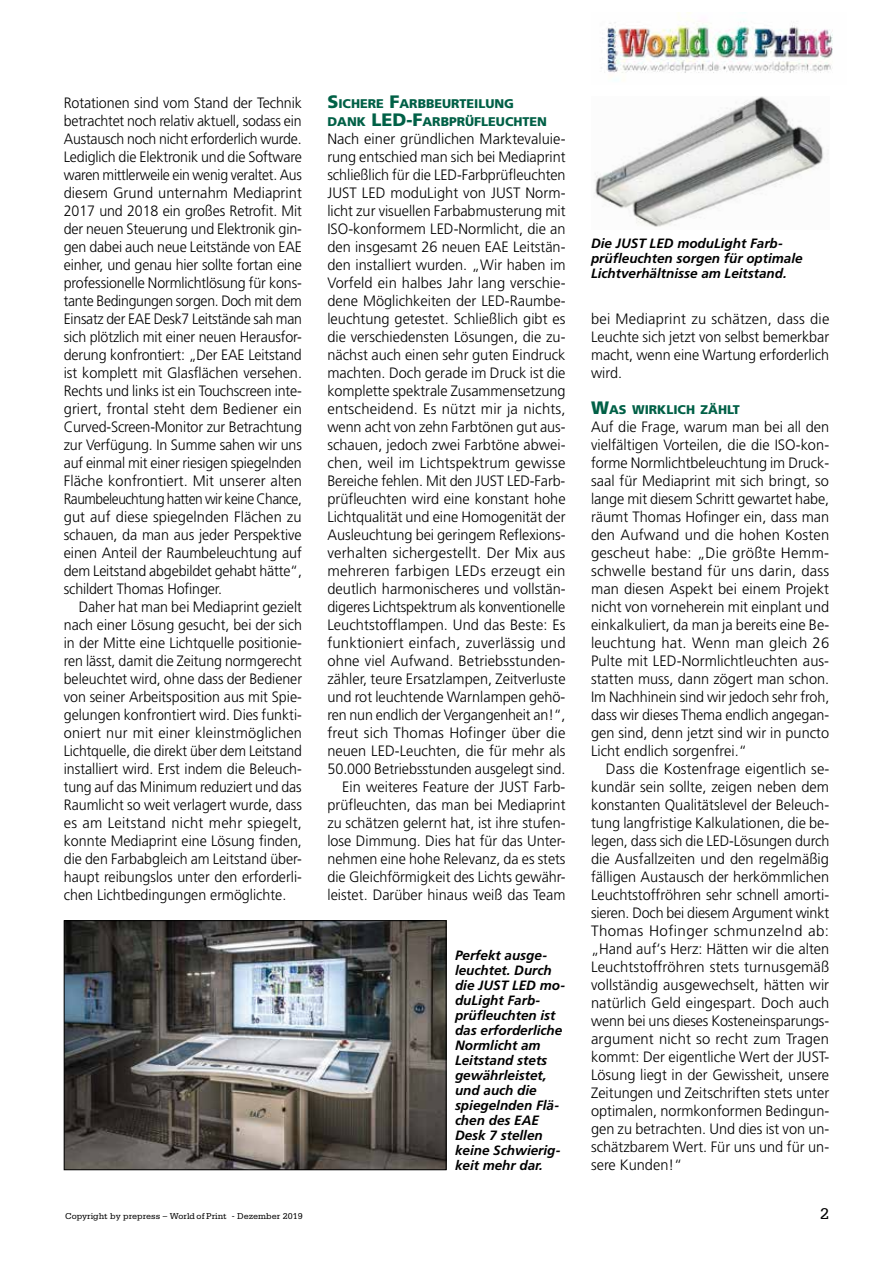
<style>
.page{position:relative;width:893px;height:1263px;background:#fff}
.page>*{position:absolute;margin:0;border:0;box-sizing:border-box;transform-origin:0 0}
.t1{font:16.5px "Serifa";color:#000}
.t2{font:300 15px/18px "Frutiger";color:#000;text-align:justify}
.t3{font:300 15px/18px "Frutiger";color:#000;text-align:justify;scale:.95 1}
.t4{font:italic 700 13.5px/15px "Frutiger";color:#000}
.t5{font:900 12.6px/18px "Frutiger";color:#006046}
.t6{font:9px "Serifa";color:#000}
.s1{font-size:18px}
</style>
<div class="page">
<img style="left:66px;top:922px;width:378px;height:246px">
<div style="left:64px;top:920px;width:382px;height:250px;border:1px solid #000"></div>
<img style="left:595px;top:96px;width:229px;height:131px">
<img style="left:602px;top:13px;width:231px;height:68px">
<p class="t3" style="left:64px;top:94px;width:252px">Rotationen sind vom Stand der Technik betrachtet noch relativ aktuell, sodass ein Austausch noch nicht erforderlich wurde.<br>Lediglich die Elektronik und die Software waren mittlerweile ein wenig veraltet. Aus diesem Grund unternahm Mediaprint 2017 und 2018 ein großes Retrofit. Mit der neuen Steuerung und Elektronik gin&shy;gen dabei auch neue Leitstände von EAE einher, und genau hier sollte fortan eine professionelle Normlichtlösung für kons&shy;tante Bedingungen sorgen. Doch mit dem Einsatz der EAE Desk7 Leitstände sah man sich plötzlich mit einer neuen Herausfor&shy;derung konfrontiert: „Der EAE Leitstand ist komplett mit Glasflächen versehen.<br>Rechts und links ist ein Touchscreen inte&shy;griert, frontal steht dem Bediener ein Curved-Screen-Monitor zur Betrachtung zur Verfügung. In Summe sahen wir uns auf einmal mit einer riesigen spiegelnden Fläche konfrontiert. Mit unserer alten Raumbeleuchtung hatten wir keine Chance, gut auf diese spiegelnden Flächen zu schauen, da man aus jeder Perspektive einen Anteil der Raumbeleuchtung auf dem Leitstand abgebildet gehabt hätte“, schildert Thomas Hofinger.</p>
<p class="t3" style="left:64px;top:598px;width:252px;text-indent:15px">Daher hat man bei Mediaprint gezielt nach einer Lösung gesucht, bei der sich in der Mitte eine Lichtquelle positionie&shy;ren lässt, damit die Zeitung normgerecht beleuchtet wird, ohne dass der Bediener von seiner Arbeitsposition aus mit Spie&shy;gelungen konfrontiert wird. Dies funkti&shy;oniert nur mit einer kleinstmöglichen Lichtquelle, die direkt über dem Leitstand installiert wird. Erst indem die Beleuch&shy;tung auf das Minimum reduziert und das Raumlicht so weit verlagert wurde, dass es am Leitstand nicht mehr spiegelt, konnte Mediaprint eine Lösung finden, die den Farbabgleich am Leitstand über&shy;haupt reibungslos unter den erforderli&shy;chen Lichtbedingungen ermöglichte.</p>
<p class="t5" style="left:327px;top:94px;width:188px"><span class="s1">S</span>ICHERE <span class="s1">F</span>ARBBEURTEILUNG<br>DANK <span class="s1">LED</span></p>
<p class="t5" style="left:406px;top:112px;width:142px"><span class="s1">-F</span>ARBPRÜFLEUCHTEN</p>
<p class="t2" style="left:327px;top:130px;width:240px;text-align:right">Nach einer gründlichen Marktevaluie&shy;rung entschied man sich bei Mediaprint schließlich für die LED-Farbprüfleuchten JUST LED moduLight von JUST Norm&shy;licht zur visuellen Farbabmusterung mit ISO-konformem LED-Normlicht, die an den insgesamt 26 neuen EAE Leitstän&shy;den installiert wurden. „Wir haben im Vorfeld ein halbes Jahr lang verschie&shy;dene Möglichkeiten der LED-Raumbe&shy;leuchtung getestet. Schließlich gibt es die verschiedensten Lösungen, die zu&shy;nächst auch einen sehr guten Eindruck machten. Doch gerade im Druck ist die komplette spektrale Zusammensetzung entscheidend. Es nützt mir ja nichts, wenn acht von zehn Farbtönen gut aus&shy;schauen, jedoch zwei Farbtöne abwei&shy;chen, weil im Lichtspektrum gewisse Bereiche fehlen. Mit den JUST LED-Farb&shy;prüfleuchten wird eine konstant hohe Lichtqualität und eine Homogenität der Ausleuchtung bei geringem Reflexions&shy;verhalten sichergestellt. Der Mix aus mehreren farbigen LEDs erzeugt ein deutlich harmonischeres und vollstän&shy;digeres Lichtspektrum als konventionelle Leuchtstofflampen. Und das Beste: Es funktioniert einfach, zuverlässig und ohne viel Aufwand. Betriebsstunden&shy;zähler, teure Ersatzlampen, Zeitverluste und rot leuchtende Warnlampen gehö&shy;ren nun endlich der Vergangenheit an!“, freut sich Thomas Hofinger über die neuen LED-Leuchten, die für mehr als 50.000 Betriebsstunden ausgelegt sind.<br>Ein weiteres Feature der JUST Farb&shy;prüfleuchten, das man bei Mediaprint zu schätzen gelernt hat, ist ihre stufen&shy;lose Dimmung. Dies hat für das Unter&shy;nehmen eine hohe Relevanz, da es stets die Gleichförmigkeit des Lichts gewähr&shy;leistet. Darüber hinaus weiß das Team</p>
<p class="t4" style="left:455px;top:948px;width:112px">Perfekt ausge&shy;leuchtet. Durch die JUST LED mo&shy;duLight Farb&shy;prüfleuchten ist das erforderliche<br>Normlicht am<br>Leitstand stets gewährleistet, und auch die spiegelnden Flä&shy;chen des EAE<br>Desk 7 stellen keine Schwierig&shy;keit mehr dar.</p>
<p class="t4" style="left:591px;top:236px;width:213px">Die JUST LED moduLight Farb&shy;prüfleuchten sorgen für optimale<br>Lichtverhältnisse am Leitstand.</p>
<p class="t2" style="left:591px;top:310px;width:240px">bei Mediaprint zu schätzen, dass die Leuchte sich jetzt von selbst bemerkbar macht, wenn eine Wartung erforderlich wird.</p>
<p class="t5" style="left:591px;top:400px;width:150px"><span class="s1">W</span>AS WIRKLICH ZÄHLT</p>
<p class="t2" style="left:591px;top:418px;width:240px">Auf die Frage, warum man bei all den vielfältigen Vorteilen, die die ISO-kon&shy;forme Normlichtbeleuchtung im Druck&shy;saal für Mediaprint mit sich bringt, so lange mit diesem Schritt gewartet habe, räumt Thomas Hofinger ein, dass man den Aufwand und die hohen Kosten gescheut habe: „Die größte Hemm&shy;schwelle bestand für uns darin, dass man diesen Aspekt bei einem Projekt nicht von vorneherein mit einplant und einkalkuliert, da man ja bereits eine Be&shy;leuchtung hat. Wenn man gleich 26<br>Pulte mit LED-Normlichtleuchten aus&shy;statten muss, dann zögert man schon.<br>Im Nachhinein sind wir jedoch sehr froh, dass wir dieses Thema endlich angegan&shy;gen sind, denn jetzt sind wir in puncto Licht endlich sorgenfrei.“</p>
<p class="t2" style="left:591px;top:760px;width:240px;text-indent:15px">Dass die Kostenfrage eigentlich se&shy;kundär sein sollte, zeigen neben dem konstanten Qualitätslevel der Beleuch&shy;tung langfristige Kalkulationen, die be&shy;legen, dass sich die LED-Lösungen durch die Ausfallzeiten und den regelmäßig fälligen Austausch der herkömmlichen Leuchtstoffröhren sehr schnell amorti&shy;sieren. Doch bei diesem Argument winkt Thomas Hofinger schmunzelnd ab: „Hand auf‘s Herz: Hätten wir die alten Leuchtstoffröhren stets turnusgemäß vollständig ausgewechselt, hätten wir natürlich Geld eingespart. Doch auch wenn bei uns dieses Kosteneinsparungs&shy;argument nicht so recht zum Tragen kommt: Der eigentliche Wert der JUST-Lösung liegt in der Gewissheit, unsere Zeitungen und Zeitschriften stets unter optimalen, normkonformen Bedingun&shy;gen zu betrachten. Und dies ist von un&shy;schätzbarem Wert. Für uns und für un&shy;sere Kunden!“</p>
<p class="t6" style="left:65px;top:1211px;width:239px">Copyright by prepress – World of Print - Dezember 2019</p>
<p class="t1" style="left:820px;top:1205px;width:11px">2</p>
</div>
